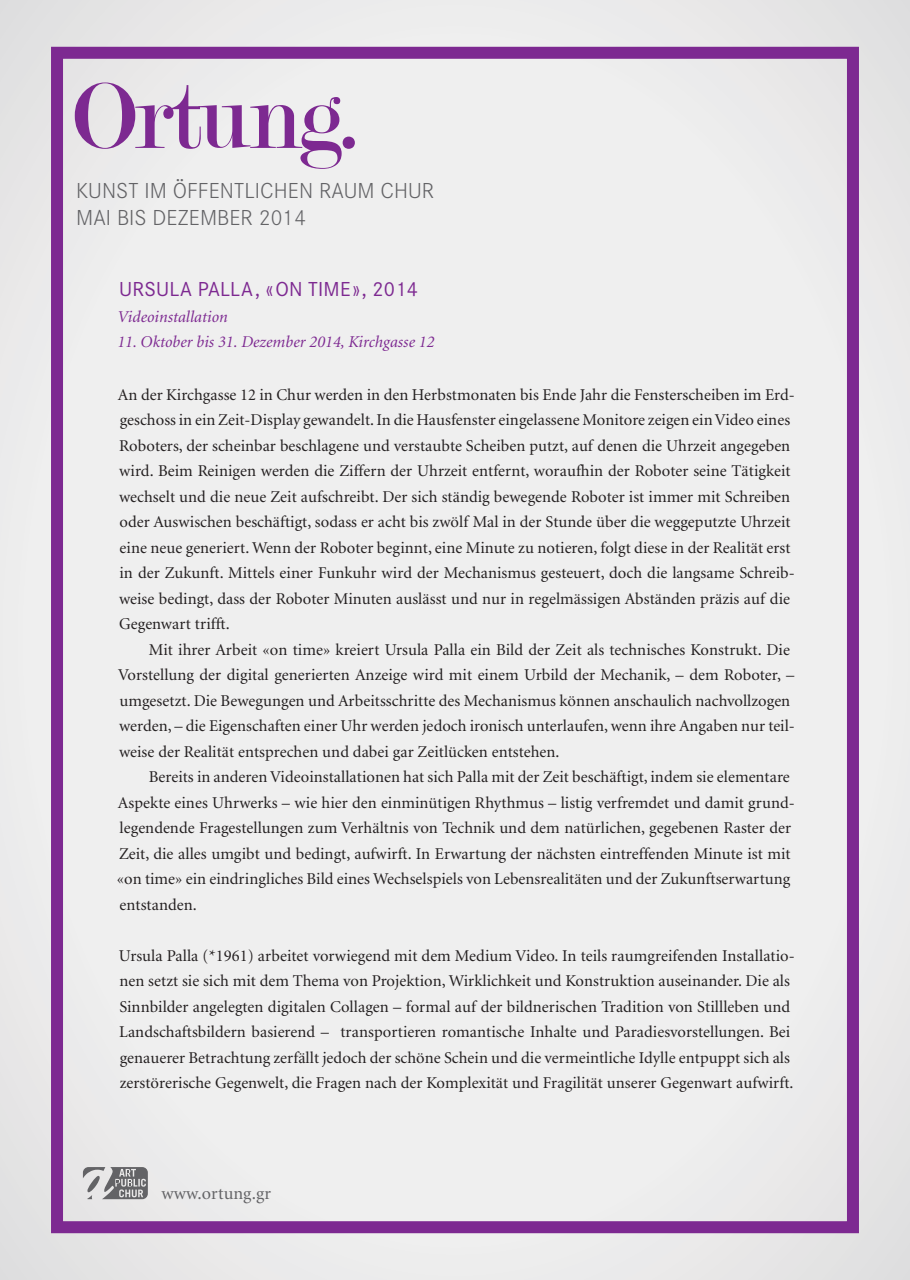
<style>
.page{position:relative;width:910px;height:1280px;background:#efefef}
.page>*{position:absolute;margin:0;border:0;box-sizing:border-box;transform-origin:0 0}
.t1{font:100.2px "Modern";letter-spacing:-.025em;color:#7d2991}
.t2{font:300 22.5px/27px "Corporate S";letter-spacing:.005em;color:#636366}
.t3{font:21px "Corporate S";letter-spacing:.01em;color:#7d2991}
.t4{font:18px "Minion";color:#636366}
.t5{font:16.5px/25.5px "Minion";letter-spacing:.005em;color:#231f20}
.t6{font:italic 16.5px "Minion";letter-spacing:.005em;color:#7d2991}
</style>
<div class="page">
<div style="left:51px;top:47px;width:808px;height:1186px;border:12px solid #7d2991"></div>
<svg style="left:83px;top:1167px;width:65px;height:32px"></svg>
<h1 class="t1" style="left:72px;top:66px;width:293px">Ortung.</h1>
<h2 class="t2" style="left:76px;top:177px;width:360px">KUNST IM ÖFFENTLICHEN RAUM CHUR<br>MAI BIS DEZEMBER 2014</h2>
<p class="t3" style="left:119px;top:277px;width:300px">URSULA PALLA, «ON TIME», 2014</p>
<p class="t6" style="left:118px;top:308px;width:112px">Videoinstallation</p>
<p class="t6" style="left:117px;top:334px;width:319px">11. Oktober bis 31. Dezember 2014, Kirchgasse 12</p>
<p class="t5" style="left:118px;top:382px;width:678px">An der Kirchgasse 12 in Chur werden in den Herbstmonaten bis Ende Jahr die Fensterscheiben im Erd&shy;geschoss in ein Zeit-Display gewandelt. In die Hausfenster eingelassene Monitore zeigen ein Video eines Roboters, der scheinbar beschlagene und verstaubte Scheiben putzt, auf denen die Uhrzeit angegeben wird. Beim Reinigen werden die Ziffern der Uhrzeit entfernt, woraufhin der Roboter seine Tätigkeit wechselt und die neue Zeit aufschreibt. Der sich ständig bewegende Roboter ist immer mit Schreiben oder Auswischen beschäftigt, sodass er acht bis zwölf Mal in der Stunde über die weggeputzte Uhrzeit eine neue generiert. Wenn der Roboter beginnt, eine Minute zu notieren, folgt diese in der Realität erst in der Zukunft. Mittels einer Funkuhr wird der Mechanismus gesteuert, doch die langsame Schreib&shy;weise bedingt, dass der Roboter Minuten auslässt und nur in regelmässigen Abständen präzis auf die Gegenwart trifft.</p>
<p class="t5" style="left:118px;top:637px;width:678px;text-indent:31px">Mit ihrer Arbeit «on time» kreiert Ursula Palla ein Bild der Zeit als technisches Konstrukt. Die Vorstellung der digital generierten Anzeige wird mit einem Urbild der Mechanik, – dem Roboter, – umgesetzt. Die Bewegungen und Arbeitsschritte des Mechanismus können anschaulich nachvollzogen werden, – die Eigenschaften einer Uhr werden jedoch ironisch unterlaufen, wenn ihre Angaben nur teil&shy;weise der Realität entsprechen und dabei gar Zeitlücken entstehen.</p>
<p class="t5" style="left:117px;top:765px;width:679px;text-indent:32px">Bereits in anderen Videoinstallationen hat sich Palla mit der Zeit beschäftigt, indem sie elementare Aspekte eines Uhrwerks – wie hier den einminütigen Rhythmus – listig verfremdet und damit grund&shy;legendende Fragestellungen zum Verhältnis von Technik und dem natürlichen, gegebenen Raster der Zeit, die alles umgibt und bedingt, aufwirft. In Erwartung der nächsten eintreffenden Minute ist mit «on time» ein eindringliches Bild eines Wechselspiels von Lebensrealitäten und der Zukunftserwartung entstanden.</p>
<p class="t5" style="left:119px;top:943px;width:677px">Ursula Palla (*1961) arbeitet vorwiegend mit dem Medium Video. In teils raumgreifenden Installatio&shy;nen setzt sie sich mit dem Thema von Projektion, Wirklichkeit und Konstruktion auseinander. Die als Sinnbilder angelegten digitalen Collagen – formal auf der bildnerischen Tradition von Stillleben und Landschaftsbildern basierend – transportieren romantische Inhalte und Paradiesvorstellungen. Bei genauerer Betrachtung zerfällt jedoch der schöne Schein und die vermeintliche Idylle entpuppt sich als zerstörerische Gegenwelt, die Fragen nach der Komplexität und Fragilität unserer Gegenwart aufwirft.</p>
<p class="t4" style="left:162px;top:1184px;width:111px">www.ortung.gr</p>
</div>
